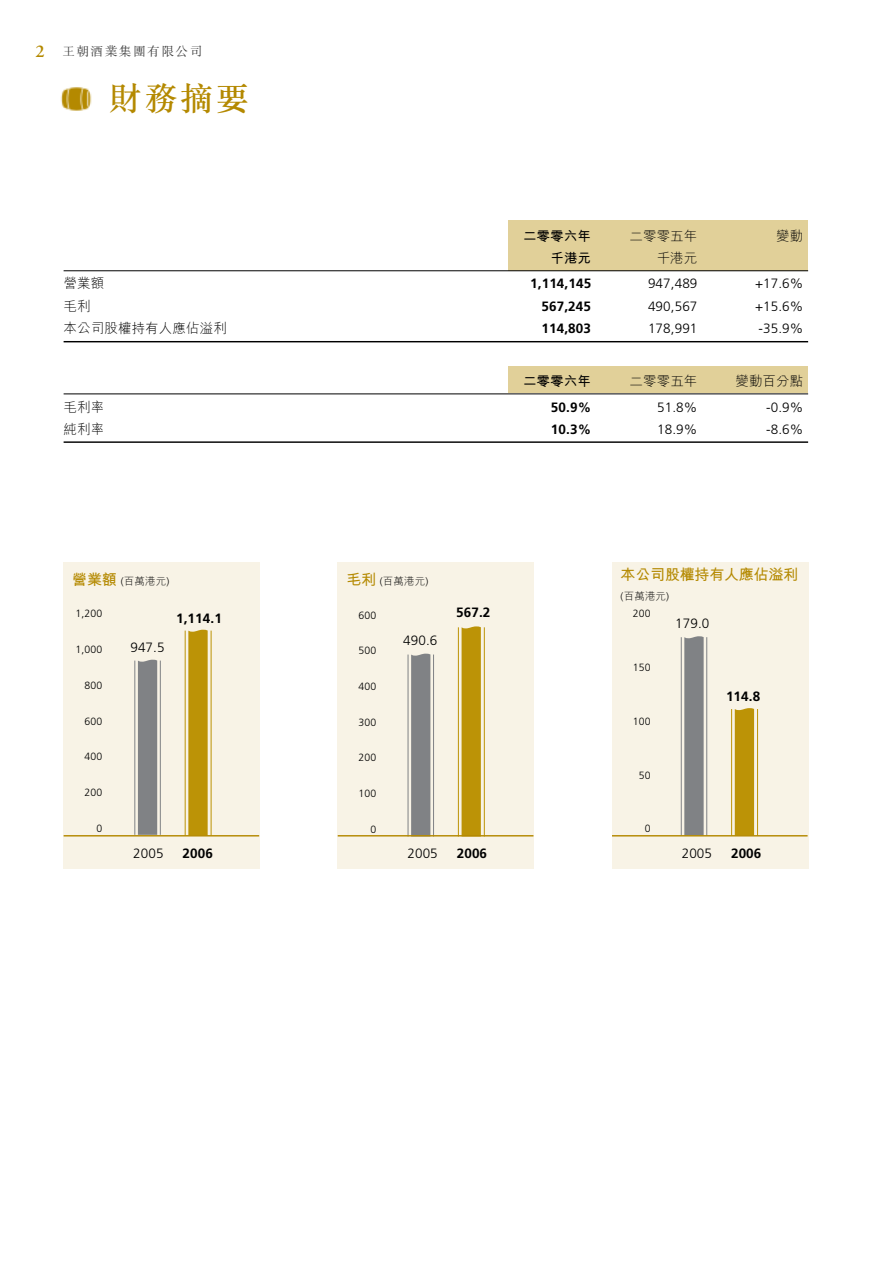
<style>
.page{position:relative;width:893px;height:1263px;background:#fff}
.page>*{position:absolute;margin:0;border:0;box-sizing:border-box;transform-origin:0 0}
.t1{font:500 33px "M Sung";color:#b48900}
.t2{font:700 15px "M Hei";letter-spacing:-.015em;color:#b48900}
.t3{font:300 13.5px "Frutiger";letter-spacing:.01em;color:#000}
.t4{font:700 13.5px "Frutiger";letter-spacing:.01em;color:#000}
.t5{font:300 13.5px "M Hei";letter-spacing:.01em;color:#000}
.t6{font:700 13.5px "M Hei";letter-spacing:.01em;color:#000}
.t7{font:300 12.75px "M Sung";letter-spacing:.11em;color:#333}
.t8{font:300 10.5px "Frutiger";letter-spacing:.015em;color:#000}
.t9{font:300 10.5px "M Hei";letter-spacing:.015em;color:#000}
.s1{font-family:"Adobe Garamond";font-weight:600;font-size:18px;color:#b48900}
.s2{font-weight:700;font-size:15px;color:#b48900}
.s3{font-family:"Frutiger"}
</style>
<div class="page">
<img style="left:60px;top:87px;width:32px;height:24px">
<div style="left:64px;top:562px;width:196px;height:306px;background:#f8f3e6"></div>
<hr style="left:134px;top:661px;width:1px;height:174px;background:#808285">
<hr style="left:160px;top:661px;width:1px;height:174px;background:#808285">
<div style="left:138px;top:660px;width:19px;height:175px;background:#808285"></div>
<hr style="left:185px;top:631px;width:1px;height:205px;background:#bc9306">
<hr style="left:211px;top:631px;width:1px;height:205px;background:#bc9306">
<svg style="left:188px;top:630px;width:20px;height:205px;background:#be960e"></svg>
<div style="left:338px;top:562px;width:196px;height:306px;background:#f8f3e6"></div>
<hr style="left:407px;top:655px;width:1px;height:181px;background:#808285">
<hr style="left:433px;top:655px;width:1px;height:181px;background:#808285">
<div style="left:411px;top:654px;width:19px;height:181px;background:#808285"></div>
<hr style="left:458px;top:627px;width:1px;height:209px;background:#bc9306">
<hr style="left:484px;top:627px;width:1px;height:209px;background:#bc9306">
<svg style="left:461px;top:626px;width:20px;height:209px;background:#be960f"></svg>
<hr style="left:64px;top:835px;width:195px;height:2px;background:#b48900">
<div style="left:612px;top:562px;width:196px;height:306px;background:#f8f3e6"></div>
<hr style="left:681px;top:637px;width:1px;height:199px;background:#808285">
<hr style="left:706px;top:637px;width:1px;height:199px;background:#808285">
<div style="left:684px;top:636px;width:19px;height:199px;background:#808285"></div>
<hr style="left:731px;top:709px;width:1px;height:127px;background:#bc9306">
<hr style="left:757px;top:709px;width:1px;height:127px;background:#bc9306">
<div style="left:734px;top:708px;width:20px;height:127px;background:#bc9306"></div>
<hr style="left:612px;top:835px;width:195px;height:2px;background:#b48900">
<hr style="left:338px;top:835px;width:195px;height:2px;background:#b48900">
<div style="left:508px;top:367px;width:300px;height:26px;background:#e1d099"></div>
<div style="left:508px;top:221px;width:300px;height:50px;background:#e1d099"></div>
<hr style="left:64px;top:270px;width:744px;height:1px;background:#000">
<hr style="left:64px;top:341px;width:744px;height:1px;background:#000">
<hr style="left:64px;top:394px;width:744px;height:1px;background:#000">
<hr style="left:64px;top:441px;width:744px;height:2px;background:#000">
<p class="t7" style="left:35px;top:46px;width:168px"><span class="s1">2</span> 王朝酒業集團有限公司</p>
<h1 class="t1" style="left:109px;top:86px;width:142px">財務摘要</h1>
<p class="t6" style="left:523px;top:230px;width:69px">二零零六年</p>
<p class="t5" style="left:629px;top:230px;width:69px">二零零五年</p>
<p class="t5" style="left:776px;top:230px;width:29px">變動</p>
<p class="t6" style="left:550px;top:253px;width:42px">千港元</p>
<p class="t5" style="left:656px;top:253px;width:42px">千港元</p>
<p class="t5" style="left:64px;top:278px;width:42px">營業額</p>
<p class="t4" style="left:530px;top:278px;width:62px">1,114,145</p>
<p class="t3" style="left:648px;top:278px;width:51px">947,489</p>
<p class="t3" style="left:755px;top:278px;width:50px">+17.6%</p>
<p class="t5" style="left:64px;top:301px;width:29px">毛利</p>
<p class="t4" style="left:541px;top:301px;width:51px">567,245</p>
<p class="t3" style="left:648px;top:301px;width:51px">490,567</p>
<p class="t3" style="left:755px;top:301px;width:50px">+15.6%</p>
<p class="t5" style="left:64px;top:323px;width:165px">本公司股權持有人應佔溢利</p>
<p class="t4" style="left:541px;top:323px;width:51px">114,803</p>
<p class="t3" style="left:648px;top:323px;width:51px">178,991</p>
<p class="t3" style="left:758px;top:323px;width:46px">-35.9%</p>
<p class="t6" style="left:523px;top:376px;width:69px">二零零六年</p>
<p class="t5" style="left:629px;top:376px;width:69px">二零零五年</p>
<p class="t5" style="left:735px;top:376px;width:69px">變動百分點</p>
<p class="t5" style="left:64px;top:401px;width:42px">毛利率</p>
<p class="t4" style="left:551px;top:401px;width:42px">50.9%</p>
<p class="t3" style="left:657px;top:401px;width:42px">51.8%</p>
<p class="t3" style="left:766px;top:401px;width:39px">-0.9%</p>
<p class="t5" style="left:64px;top:424px;width:42px">純利率</p>
<p class="t4" style="left:551px;top:424px;width:42px">10.3%</p>
<p class="t3" style="left:657px;top:424px;width:42px">18.9%</p>
<p class="t3" style="left:766px;top:424px;width:39px">-8.6%</p>
<p class="t9" style="left:72px;top:577px;width:99px"><span class="s2">營業額</span> <span class="s3">(</span>百萬港元<span class="s3">)</span></p>
<p class="t9" style="left:346px;top:577px;width:83px"><span class="s2">毛利</span> <span class="s3">(</span>百萬港元<span class="s3">)</span></p>
<p class="t8" style="left:75px;top:609px;width:28px">1,200</p>
<p class="t4" style="left:176px;top:613px;width:47px">1,114.1</p>
<p class="t8" style="left:358px;top:611px;width:19px">600</p>
<p class="t8" style="left:75px;top:645px;width:28px">1,000</p>
<p class="t3" style="left:130px;top:642px;width:36px">947.5</p>
<p class="t8" style="left:358px;top:646px;width:19px">500</p>
<p class="t3" style="left:403px;top:635px;width:36px">490.6</p>
<p class="t8" style="left:84px;top:681px;width:19px">800</p>
<p class="t8" style="left:358px;top:682px;width:19px">400</p>
<p class="t8" style="left:84px;top:717px;width:19px">600</p>
<p class="t8" style="left:358px;top:718px;width:19px">300</p>
<p class="t8" style="left:84px;top:753px;width:19px">400</p>
<p class="t8" style="left:358px;top:753px;width:19px">200</p>
<p class="t8" style="left:84px;top:789px;width:19px">200</p>
<p class="t8" style="left:358px;top:789px;width:19px">100</p>
<p class="t8" style="left:96px;top:824px;width:7px">0</p>
<p class="t8" style="left:370px;top:825px;width:7px">0</p>
<p class="t4" style="left:456px;top:607px;width:36px">567.2</p>
<p class="t3" style="left:133px;top:848px;width:32px">2005</p>
<p class="t4" style="left:183px;top:848px;width:32px">2006</p>
<p class="t3" style="left:407px;top:848px;width:32px">2005</p>
<p class="t4" style="left:457px;top:848px;width:32px">2006</p>
<p class="t2" style="left:620px;top:569px;width:179px">本公司股權持有人應佔溢利</p>
<p class="t9" style="left:620px;top:592px;width:50px"><span class="s3">(</span>百萬港元<span class="s3">)</span></p>
<p class="t8" style="left:633px;top:609px;width:19px">200</p>
<p class="t8" style="left:633px;top:663px;width:19px">150</p>
<p class="t8" style="left:633px;top:717px;width:19px">100</p>
<p class="t8" style="left:638px;top:771px;width:13px">50</p>
<p class="t8" style="left:644px;top:825px;width:7px">0</p>
<p class="t3" style="left:675px;top:618px;width:36px">179.0</p>
<p class="t4" style="left:726px;top:691px;width:36px">114.8</p>
<p class="t3" style="left:681px;top:848px;width:32px">2005</p>
<p class="t4" style="left:731px;top:848px;width:32px">2006</p>
</div>
